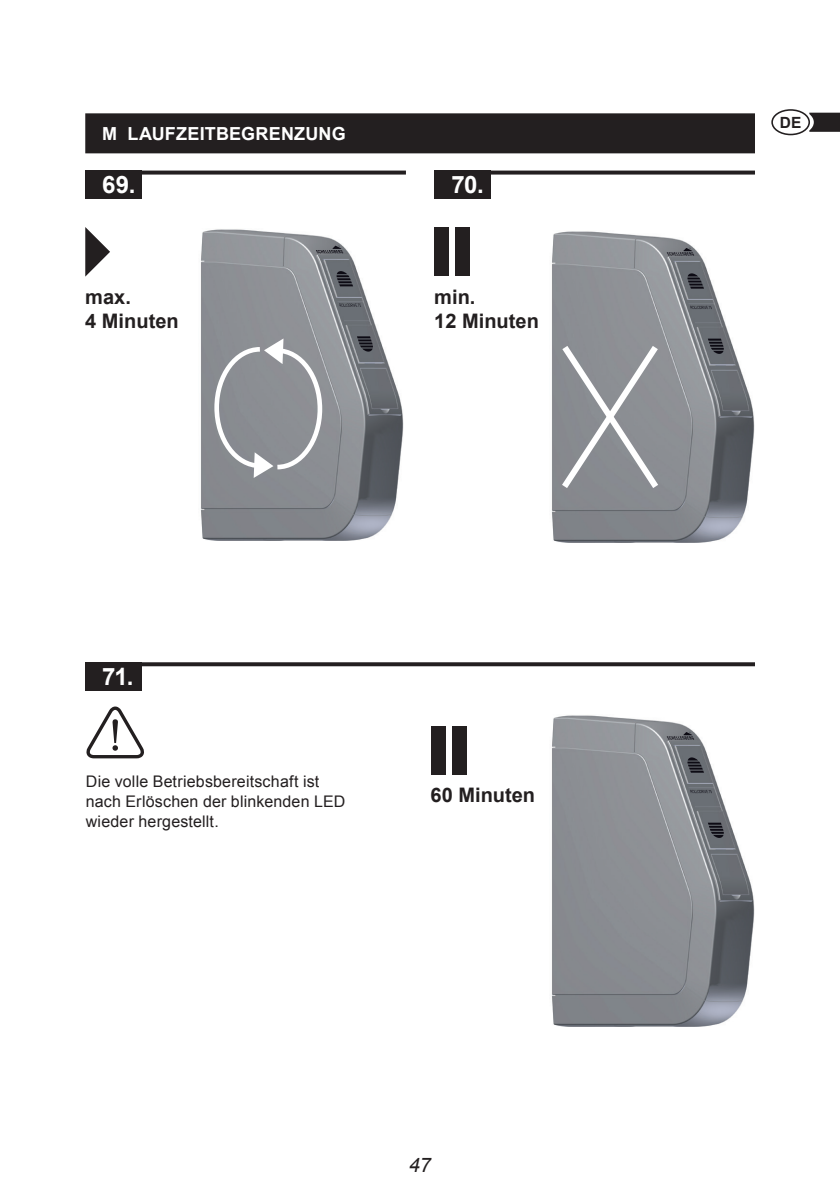
<style>
.page{position:relative;width:840px;height:1191px;background:#fff}
.page>*{position:absolute;margin:0;border:0;box-sizing:border-box;transform-origin:0 0}
.t1{font:700 24px "Arial";color:#fff}
.t2{font:700 20px/24px "Arial";color:#231f20}
.t3{font:italic 20px "Arial";color:#231f20}
.t4{font:700 18px "Arial";letter-spacing:.01em;color:#fff}
.t5{font:16px/20px "Arial";letter-spacing:.01em;color:#231f20}
.t6{font:700 15.4px "Arial";color:#231f20}
</style>
<div class="page">
<svg style="left:808px;top:113px;width:31px;height:19px"></svg>
<div style="left:770px;top:109px;width:39px;height:26px;border:2px solid #231f20;border-radius:50%"></div>
<img style="left:552px;top:715px;width:201px;height:312px">
<svg style="left:687px;top:757px;width:16px;height:15px"></svg>
<svg style="left:707px;top:822px;width:16px;height:16px"></svg>
<svg style="left:666px;top:731px;width:27px;height:8px"></svg>
<svg style="left:689px;top:790px;width:22px;height:3px"></svg>
<img style="left:552px;top:231px;width:201px;height:312px">
<svg style="left:687px;top:273px;width:16px;height:16px"></svg>
<svg style="left:707px;top:339px;width:16px;height:15px"></svg>
<svg style="left:666px;top:248px;width:27px;height:8px"></svg>
<svg style="left:689px;top:306px;width:22px;height:3px"></svg>
<img style="left:201px;top:229px;width:202px;height:311px">
<svg style="left:336px;top:271px;width:17px;height:15px"></svg>
<svg style="left:357px;top:336px;width:16px;height:15px"></svg>
<svg style="left:316px;top:245px;width:27px;height:8px"></svg>
<svg style="left:339px;top:303px;width:22px;height:4px"></svg>
<div style="left:85px;top:113px;width:669px;height:40px;background:#231f20"></div>
<svg style="left:212px;top:338px;width:112px;height:140px;background:#989b9f"></svg>
<svg style="left:142px;top:171px;width:263px;height:4px"></svg>
<div style="left:85px;top:171px;width:57px;height:28px;background:#231f20"></div>
<svg style="left:142px;top:662px;width:612px;height:4px;background:#322e2f"></svg>
<div style="left:85px;top:662px;width:57px;height:28px;background:#231f20"></div>
<svg style="left:491px;top:171px;width:263px;height:4px"></svg>
<div style="left:434px;top:171px;width:57px;height:28px;background:#231f20"></div>
<svg style="left:85px;top:227px;width:25px;height:50px"></svg>
<div style="left:455px;top:228px;width:15px;height:48px;background:#231f20"></div>
<div style="left:452px;top:726px;width:14px;height:48px;background:#231f20"></div>
<div style="left:434px;top:228px;width:15px;height:48px;background:#231f20"></div>
<div style="left:431px;top:726px;width:14px;height:48px;background:#231f20"></div>
<svg style="left:87px;top:706px;width:57px;height:52px"></svg>
<svg style="left:556px;top:339px;width:107px;height:156px;background:#97999e"></svg>
<p class="t4" style="left:102px;top:122px;width:242px">m Laufzeitbeg renzung</p>
<h1 class="t1" style="left:102px;top:169px;width:35px">69.</h1>
<h1 class="t1" style="left:451px;top:169px;width:34px">70.</h1>
<p class="t2" style="left:85px;top:285px;width:95px">max.<br>4 Minuten</p>
<p class="t2" style="left:434px;top:285px;width:106px">min.<br>12 Minuten</p>
<h1 class="t1" style="left:102px;top:661px;width:33px">71.</h1>
<p class="t5" style="left:86px;top:771px;width:261px">Die volle Betriebsbereitschaft ist nach Erlöschen der blinkenden LED wieder hergestellt.</p>
<p class="t2" style="left:430px;top:784px;width:106px">60 Minuten</p>
<p class="t3" style="left:408px;top:1151px;width:24px">47</p>
<p class="t6" style="left:779px;top:112px;width:23px">DE</p>
</div>
